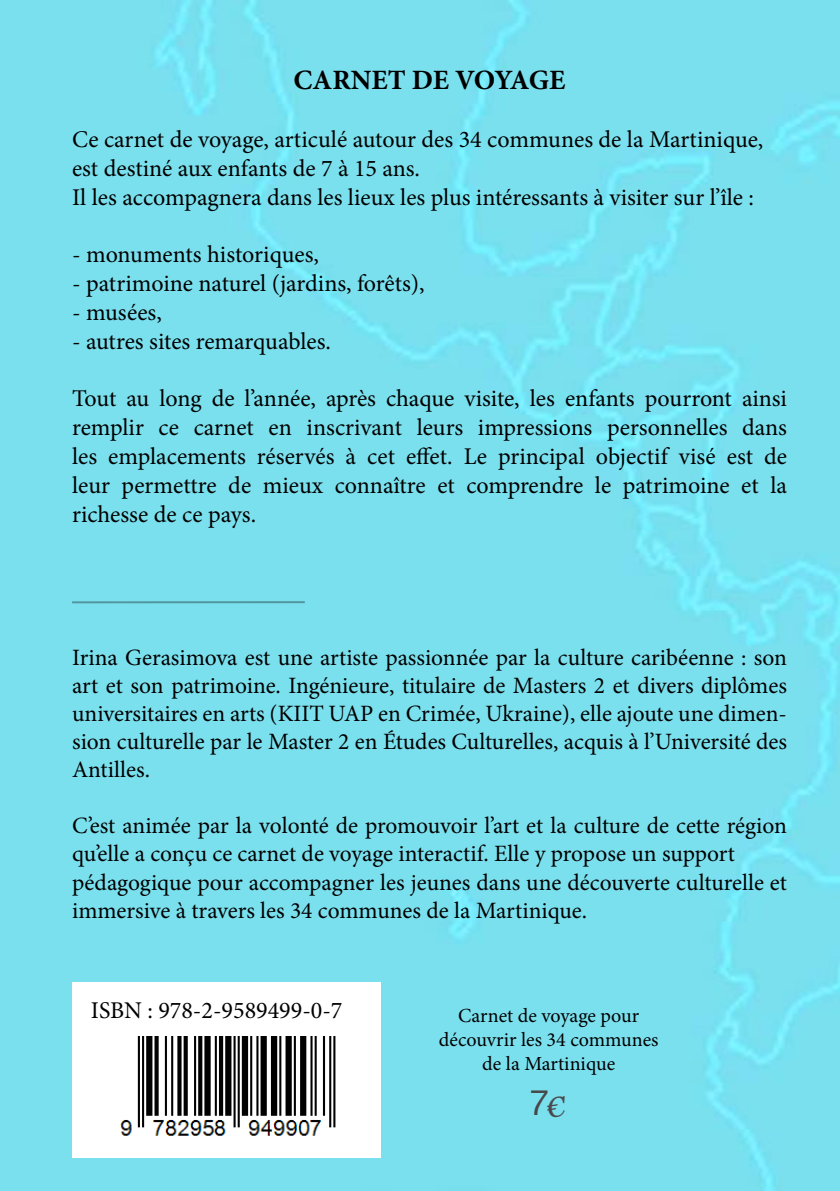
<style>
.page{position:relative;width:840px;height:1191px;background:#fff}
.page>*{position:absolute;margin:0;border:0;box-sizing:border-box;transform-origin:0 0}
.t1{font:32px "Geneva";color:#48484a}
.t2{font:700 28px "Minion Pro";letter-spacing:-.005em;color:#000}
.t3{font:24px/28.8px "Minion Pro";color:#000}
.t4{font:23.4px/28px "Minion Pro";color:#000;text-align:justify}
.t5{font:20px/24px "Minion Pro";color:#000;text-align:center}
</style>
<div class="page">
<div style="left:0;top:0;width:839px;height:1190px;background:#7ae0ee"></div>
<div style="left:72px;top:982px;width:308px;height:176px;background:#fff"></div>
<img style="left:120px;top:1036px;width:216px;height:100px">
<hr style="left:72px;top:601px;width:232px;height:2px;background:#000">
<svg style="left:545px;top:1095px;width:22px;height:23px"></svg>
<p class="t2" style="left:293px;top:61px;width:273px">CARNET DE VOYAGE</p>
<p class="t3" style="left:72px;top:125px;width:692px">Ce carnet de voyage, articulé autour des 34 communes de la Martinique, est destiné aux enfants de 7 à 15 ans.<br>Il les accompagnera dans les lieux les plus intéressants à visiter sur l’île :</p>
<p class="t3" style="left:72px;top:240px;width:248px">- monuments historiques,</p>
<p class="t3" style="left:72px;top:269px;width:354px">- patrimoine naturel (jardins, forêts),</p>
<p class="t3" style="left:72px;top:298px;width:91px">- musées,</p>
<p class="t3" style="left:72px;top:327px;width:260px">- autres sites remarquables.</p>
<p class="t3" style="left:72px;top:384px;width:716px;text-align:justify">Tout au long de l’année, après chaque visite, les enfants pourront ainsi remplir ce carnet en inscrivant leurs impressions personnelles dans les emplacements réservés à cet effet. Le principal objectif visé est de leur permettre de mieux connaître et comprendre le patrimoine et la richesse de ce pays.</p>
<p class="t4" style="left:72px;top:643px;width:716px">Irina Gerasimova est une artiste passionnée par la culture caribéenne : son art et son patrimoine. Ingénieure, titulaire de Masters 2 et divers diplômes universitaires en arts (KIIT UAP en Crimée, Ukraine), elle ajoute une dimen&shy;sion culturelle par le Master 2 en Études Culturelles, acquis à l’Université des Antilles.</p>
<p class="t4" style="left:72px;top:812px;width:716px;text-align:left">C’est animée par la volonté de promouvoir l’art et la culture de cette région qu’elle a conçu ce carnet de voyage interactif. Elle y propose un support pédagogique pour accompagner les jeunes dans une découverte culturelle et immersive à travers les 34 communes de la Martinique.</p>
<p class="t3" style="left:91px;top:996px;width:253px">ISBN : 978-2-9589499-0-7</p>
<p class="t5" style="left:438px;top:1003px;width:221px">Carnet de voyage pour découvrir les 34 communes de la Martinique</p>
<h1 class="t1" style="left:528px;top:1083px;width:23px">7</h1>
</div>
